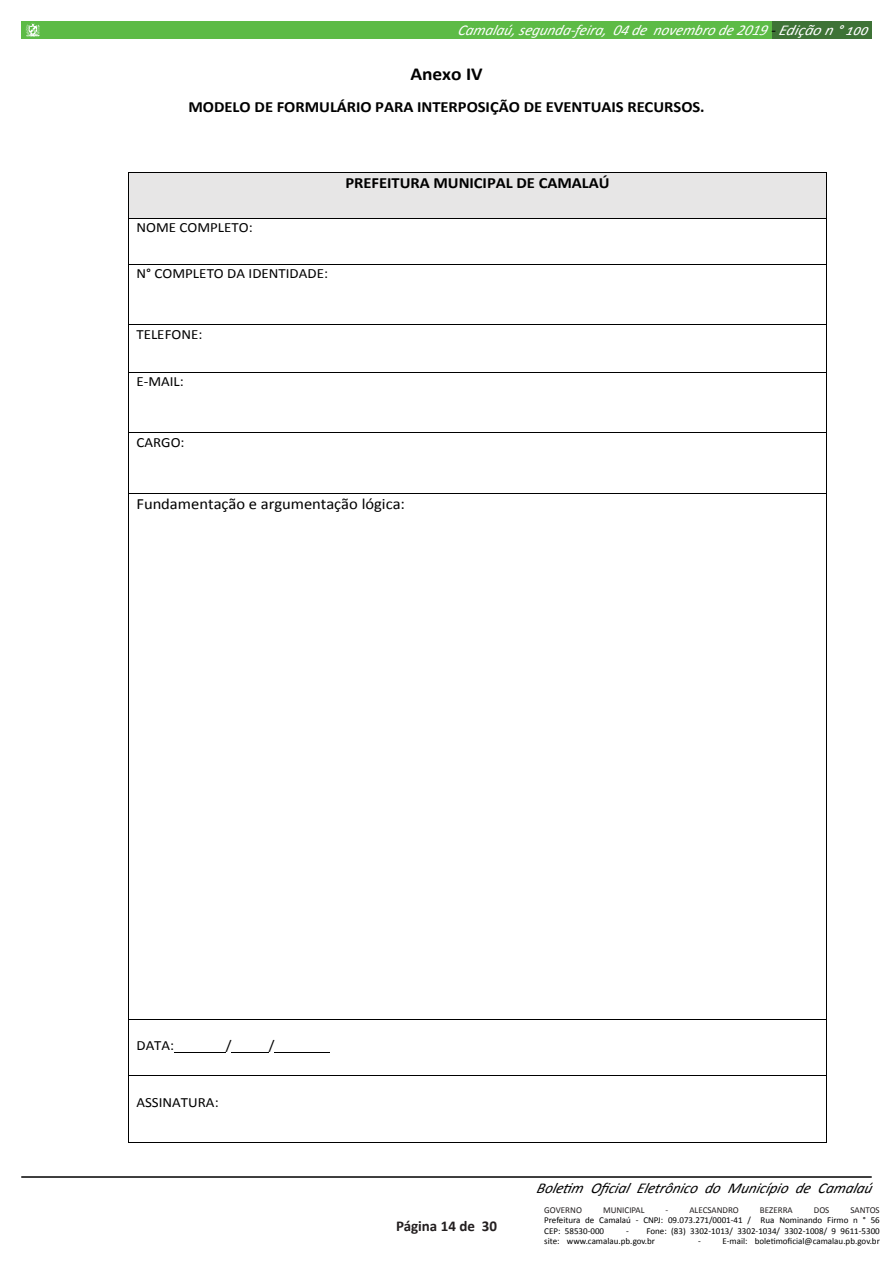
<style>
.page{position:relative;width:893px;height:1263px;background:#fff}
.page>*{position:absolute;margin:0;border:0;box-sizing:border-box;transform-origin:0 0}
.t1{font:700 18.3px "Calibri";color:#000;scale:1.06 1}
.t2{font:700 15.6px "Calibri";color:#000;scale:1.06 1}
.t3{font:15.6px "Calibri";color:#000;scale:1.06 1}
.t4{font:italic 15px "Calibri";color:#fff}
.t5{font:italic 15px "Calibri";color:#000}
.t6{font:700 15px "Calibri";color:#231f20}
.t7{font:14.1px "Calibri";color:#000;scale:1.06 1}
.t8{font:9px/10.5px "Calibri";color:#000}
.t9{font:9px "Calibri";color:#231f20}
.s1{color:#000}
</style>
<div class="page">
<div style="left:772px;top:21px;width:100px;height:17px;background:#3e7336"></div>
<div style="left:21px;top:21px;width:751px;height:17px;background:#5dbb46"></div>
<hr style="left:21px;top:1176px;width:851px;height:2px;background:#000">
<svg style="left:26px;top:23px;width:14px;height:14px"></svg>
<div style="left:128px;top:173px;width:698px;height:45px;background:#e7e6e6"></div>
<hr style="left:129px;top:172px;width:697px;height:1px;background:#000">
<hr style="left:128px;top:173px;width:1px;height:45px;background:#000">
<hr style="left:826px;top:173px;width:1px;height:45px;background:#000">
<hr style="left:129px;top:218px;width:697px;height:1px;background:#000">
<hr style="left:128px;top:219px;width:1px;height:45px;background:#000">
<hr style="left:826px;top:219px;width:1px;height:45px;background:#000">
<hr style="left:129px;top:264px;width:697px;height:1px;background:#000">
<hr style="left:128px;top:265px;width:1px;height:60px;background:#000">
<hr style="left:826px;top:265px;width:1px;height:60px;background:#000">
<hr style="left:129px;top:325px;width:697px;height:1px;background:#000">
<hr style="left:128px;top:325px;width:1px;height:47px;background:#000">
<hr style="left:826px;top:325px;width:1px;height:47px;background:#000">
<hr style="left:129px;top:372px;width:697px;height:1px;background:#000">
<hr style="left:128px;top:373px;width:1px;height:59px;background:#000">
<hr style="left:826px;top:373px;width:1px;height:59px;background:#000">
<hr style="left:129px;top:432px;width:697px;height:1px;background:#000">
<hr style="left:128px;top:433px;width:1px;height:60px;background:#000">
<hr style="left:826px;top:433px;width:1px;height:60px;background:#000">
<hr style="left:129px;top:493px;width:697px;height:1px;background:#000">
<hr style="left:128px;top:494px;width:1px;height:525px;background:#000">
<hr style="left:826px;top:494px;width:1px;height:525px;background:#000">
<hr style="left:174px;top:1052px;width:52px;height:1px;background:#000">
<hr style="left:232px;top:1052px;width:37px;height:1px;background:#000">
<hr style="left:275px;top:1052px;width:55px;height:1px;background:#000">
<hr style="left:129px;top:1019px;width:697px;height:1px;background:#000">
<hr style="left:128px;top:1020px;width:1px;height:55px;background:#000">
<hr style="left:826px;top:1020px;width:1px;height:55px;background:#000">
<hr style="left:129px;top:1075px;width:697px;height:1px;background:#000">
<hr style="left:128px;top:1076px;width:1px;height:66px;background:#000">
<hr style="left:129px;top:1142px;width:697px;height:1px;background:#000">
<hr style="left:826px;top:1076px;width:1px;height:66px;background:#000">
<h3 class="t4" style="left:457px;top:19px;width:416px">Camalaú, segunda-feira, 04de novembrode2019<span class="s1">-</span>Ediçãon°100</h3>
<p class="t1" style="left:410px;top:62px;width:70px">Anexo IV</p>
<p class="t2" style="left:188px;top:97px;width:488px">MODELO DE FORMULÁRIO PARA INTERPOSIÇÃO DE EVENTUAIS RECURSOS.</p>
<p class="t7" style="left:136px;top:218px;width:111px">NOME COMPLETO:</p>
<p class="t7" style="left:136px;top:265px;width:182px">N° COMPLETO DA IDENTIDADE:</p>
<p class="t2" style="left:345px;top:173px;width:251px">PREFEITURA MUNICIPAL DE CAMALAÚ</p>
<p class="t7" style="left:136px;top:325px;width:64px">TELEFONE:</p>
<p class="t7" style="left:136px;top:372px;width:46px">E-MAIL:</p>
<p class="t7" style="left:136px;top:433px;width:47px">CARGO:</p>
<p class="t3" style="left:136px;top:494px;width:255px">Fundamentação e argumentação lógica:</p>
<p class="t7" style="left:136px;top:1037px;width:37px">DATA:</p>
<p class="t7" style="left:226px;top:1037px;width:7px">/</p>
<p class="t7" style="left:269px;top:1037px;width:7px">/</p>
<p class="t7" style="left:136px;top:1093px;width:79px">ASSINATURA:</p>
<h3 class="t6" style="left:396px;top:1216px;width:102px">Página 14 de 30</h3>
<h3 class="t5" style="left:536px;top:1178px;width:342px">Boletim Oficial Eletrônico do Município de Camalaú</h3>
<p class="t9" style="left:544px;top:1204px;width:39px">GOVERNO</p>
<p class="t9" style="left:603px;top:1204px;width:43px">MUNICIPAL</p>
<p class="t9" style="left:666px;top:1204px;width:75px">- ALECSANDRO</p>
<p class="t9" style="left:760px;top:1204px;width:34px">BEZERRA</p>
<p class="t9" style="left:814px;top:1204px;width:17px">DOS</p>
<p class="t9" style="left:850px;top:1204px;width:31px">SANTOS</p>
<p class="t8" style="left:544px;top:1215px;width:337px">Prefeitura de Camalaú - CNPJ: 09.073.271/0001-41 / Rua Nominando Firmo n ° 56<br>CEP: 58530-000</p>
<p class="t8" style="left:544px;top:1225px;width:337px;text-indent:82px">- Fone: (83) 3302-1013/ 3302-1034/ 3302-1008/ 9 9611-5300 site: www.camalau.pb.gov.br</p>
<p class="t8" style="left:698px;top:1236px;width:183px">- E-mail: boletimoficial@camalau.pb.gov.br</p>
</div>
